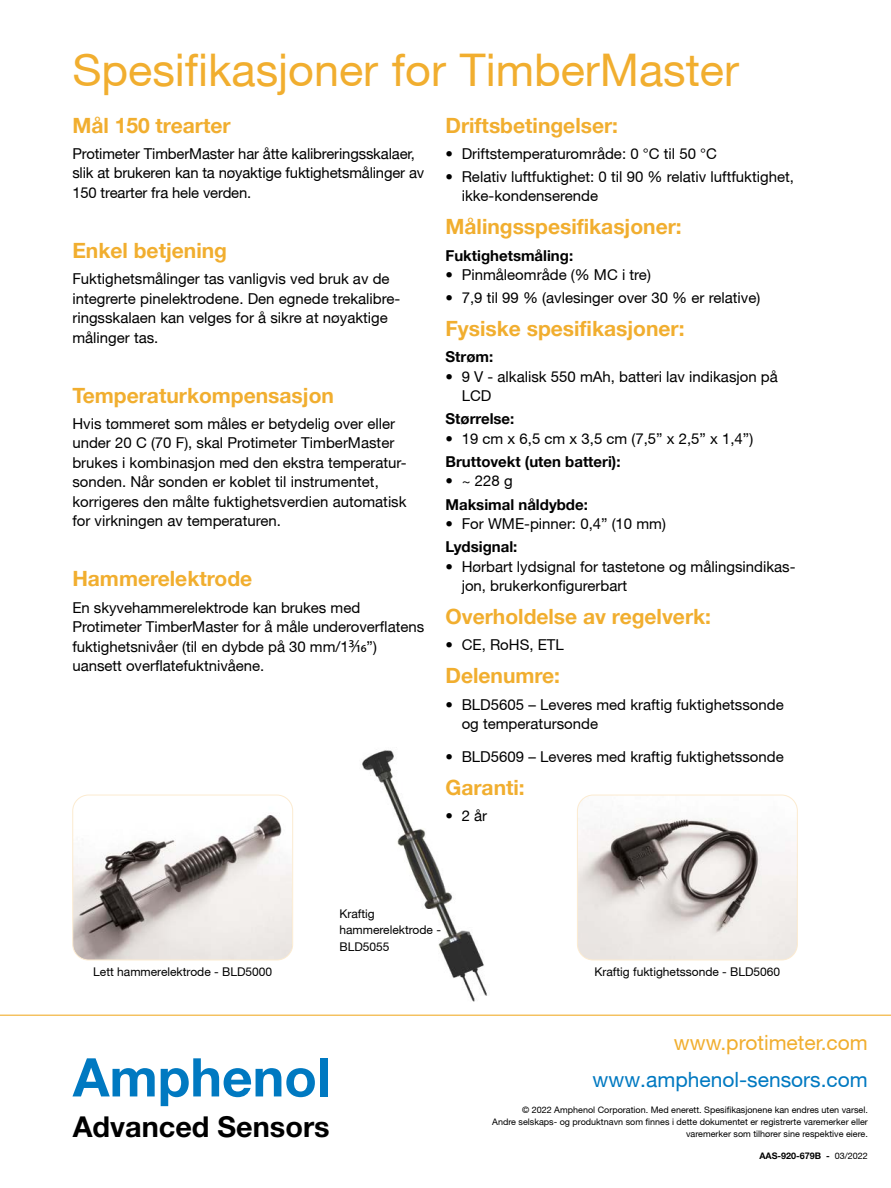
<style>
.page{position:relative;width:891px;height:1188px;background:#fff}
.page>*{position:absolute;margin:0;border:0;box-sizing:border-box;transform-origin:0 0}
.t1{font:700 53.4px "Helvetica Neue LT Std";color:#0079c1}
.t2{font:45px "Helvetica Neue";color:#f1ae2f}
.t3{font:700 28.8px "Helvetica Neue LT Std";color:#000}
.t4{font:700 21px "Helvetica Neue";color:#f1ae2f}
.t5{font:21px "Helvetica Neue";color:#0079c1}
.t6{font:21px "Helvetica Neue";color:#f1ae2f}
.t7{font:15px/19.5px "Helvetica Neue";color:#000}
.t8{font:700 15px "Helvetica Neue";color:#000}
.t9{font:12px/16.5px "Helvetica Neue";color:#000}
.t10{font:9px/12px "Helvetica Neue";color:#000;text-align:right}
.t11{font:700 9px "Helvetica Neue";color:#000}
.s1{font-family:"Myriad Pro";font-size:18px}
.s2{font-weight:400}
</style>
<div class="page">
<img style="left:362px;top:750px;width:126px;height:252px">
<img style="left:74px;top:795px;width:218px;height:165px">
<div style="left:72px;top:795px;width:221px;height:165px;border:1px solid #fcebd0;border-radius:16px"></div>
<img style="left:577px;top:795px;width:219px;height:165px">
<div style="left:577px;top:795px;width:221px;height:165px;border:1px solid #fcebd0;border-radius:16px"></div>
<hr style="left:0;top:1015px;width:891px;height:1px;background:#f1ae2f">
<h2 class="t2" style="left:72px;top:43px;width:668px">Spesifikasjoner for TimberMaster</h2>
<h3 class="t4" style="left:72px;top:112px;width:160px">Mål 150 trearter</h3>
<p class="t7" style="left:72px;top:144px;width:353px">Protimeter TimberMaster har åtte kalibreringsskalaer, slik at brukeren kan ta nøyaktige fuktighetsmålinger av<br>150 trearter fra hele verden.</p>
<h3 class="t4" style="left:446px;top:112px;width:174px">Driftsbetingelser:</h3>
<p class="t7" style="left:446px;top:144px;width:273px">• Driftstemperaturområde: 0 °C til 50 °C</p>
<p class="t7" style="left:462px;top:167px;width:334px;text-indent:-16px">• Relativ luftfuktighet: 0 til 90 % relativ luftfuktighet, ikke-kondenserende</p>
<h3 class="t4" style="left:446px;top:214px;width:238px">Målingsspesifikasjoner:</h3>
<p class="t8" style="left:446px;top:246px;width:129px">Fuktighetsmåling:</p>
<p class="t7" style="left:446px;top:265px;width:207px">• Pinmåleområde (% MC i tre)</p>
<p class="t7" style="left:446px;top:288px;width:316px">• 7,9 til 99 % (avlesinger over 30 % er relative)</p>
<h3 class="t4" style="left:446px;top:316px;width:241px">Fysiske spesifikasjoner:</h3>
<p class="t8" style="left:446px;top:348px;width:49px">Strøm:</p>
<p class="t7" style="left:462px;top:367px;width:318px;text-indent:-16px">• 9 V - alkalisk 550 mAh, batteri lav indikasjon på<br>LCD</p>
<p class="t8" style="left:446px;top:410px;width:70px">Størrelse:</p>
<p class="t7" style="left:446px;top:429px;width:309px">• 19 cm x 6,5 cm x 3,5 cm (7,5” x 2,5” x 1,4”)</p>
<p class="t8" style="left:446px;top:452px;width:177px">Bruttovekt (uten batteri):</p>
<p class="t7" style="left:446px;top:471px;width:69px">• ~ 228 g</p>
<p class="t8" style="left:446px;top:495px;width:144px">Maksimal nåldybde:</p>
<p class="t7" style="left:446px;top:514px;width:222px">• For WME-pinner: 0,4” (10 mm)</p>
<p class="t8" style="left:446px;top:537px;width:73px">Lydsignal:</p>
<p class="t7" style="left:462px;top:556px;width:335px;text-indent:-16px">• Hørbart lydsignal for tastetone og målingsindikas&shy;jon, brukerkonfigurerbart</p>
<h3 class="t4" style="left:446px;top:604px;width:267px">Overholdelse av regelverk:</h3>
<p class="t7" style="left:446px;top:635px;width:120px">• CE, RoHS, ETL</p>
<h3 class="t4" style="left:446px;top:663px;width:116px">Delenumre:</h3>
<p class="t7" style="left:462px;top:694px;width:324px;text-indent:-16px">• BLD5605 – Leveres med kraftig fuktighetssonde og temperatursonde</p>
<p class="t7" style="left:446px;top:747px;width:340px">• BLD5609 – Leveres med kraftig fuktighetssonde</p>
<h3 class="t4" style="left:446px;top:775px;width:81px">Garanti:</h3>
<p class="t7" style="left:446px;top:806px;width:43px">• 2 år</p>
<h3 class="t4" style="left:72px;top:237px;width:156px">Enkel betjening</h3>
<p class="t7" style="left:72px;top:269px;width:330px">Fuktighetsmålinger tas vanligvis ved bruk av de integrerte pinelektrodene. Den egnede trekalibre&shy;ringsskalaen kan velges for å sikre at nøyaktige målinger tas.</p>
<h3 class="t4" style="left:72px;top:382px;width:263px">Temperaturkompensasjon</h3>
<p class="t7" style="left:72px;top:414px;width:336px">Hvis tømmeret som måles er betydelig over eller under 20 C (70 F), skal Protimeter TimberMaster brukes i kombinasjon med den ekstra temperatur&shy;sonden. Når sonden er koblet til instrumentet, korrigeres den målte fuktighetsverdien automatisk for virkningen av temperaturen.</p>
<h3 class="t4" style="left:72px;top:566px;width:181px">Hammerelektrode</h3>
<p class="t7" style="left:72px;top:597px;width:353px">En skyvehammerelektrode kan brukes med Protimeter TimberMaster for å måle underoverflatens fuktighetsnivåer (til en dybde på 30 mm/1<span class="s1">3/16</span>”) uansett overflatefuktnivåene.</p>
<p class="t9" style="left:93px;top:964px;width:180px">Lett hammerelektrode - BLD5000</p>
<p class="t9" style="left:340px;top:905px;width:103px">Kraftig hammerelektrode -<br>BLD5055</p>
<h1 class="t1" style="left:73px;top:1044px;width:259px">Amphenol</h1>
<h3 class="t3" style="left:73px;top:1109px;width:258px">Advanced Sensors</h3>
<p class="t9" style="left:594px;top:964px;width:187px">Kraftig fuktighetssonde - BLD5060</p>
<h3 class="t6" style="left:674px;top:1030px;width:196px">www.protimeter.com</h3>
<h3 class="t5" style="left:593px;top:1067px;width:277px">www.amphenol-sensors.com</h3>
<p class="t10" style="left:492px;top:1104px;width:377px">© 2022 Amphenol Corporation. Med enerett. Spesifikasjonene kan endres uten varsel.<br>Andre selskaps- og produktnavn som finnes i dette dokumentet er registrerte varemerker eller varemerker som tilhører sine respektive eiere.</p>
<p class="t11" style="left:759px;top:1150px;width:110px">AAS-920-679B - <span class="s2">03/2022</span></p>
</div>
